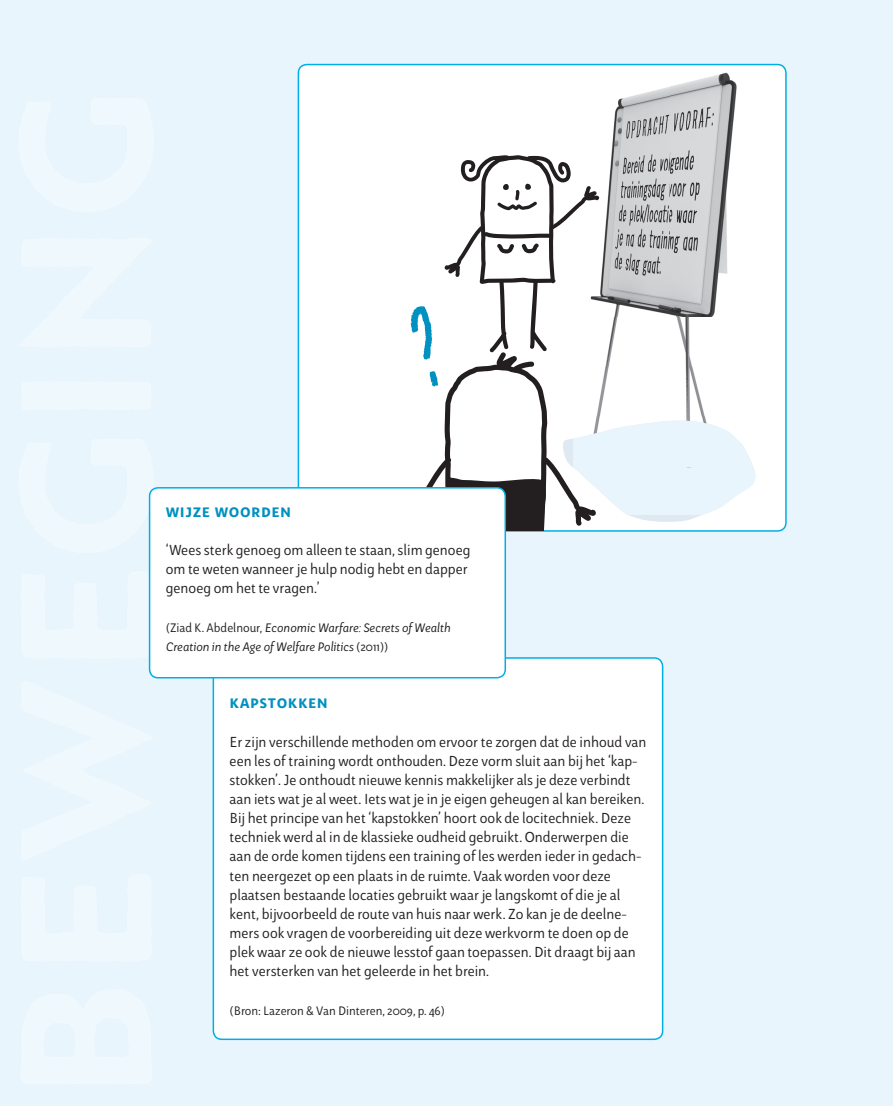
<style>
.page{position:relative;width:893px;height:1106px;background:#fff}
.page>*{position:absolute;margin:0;border:0;box-sizing:border-box;transform-origin:0 0}
.t1{font:700 18px "Aromo";letter-spacing:.03em;color:#0091c0}
.t2{font:300 15px/19.2px "Aromo";color:#231f20}
.t3{font:italic 300 12.75px/19.2px "Aromo";color:#231f20}
.t4{font:300 12.75px "Aromo";color:#231f20}
.s1{font-style:normal}
</style>
<div class="page">
<div style="left:0;top:0;width:893px;height:1105px;background:#e8f5fc"></div>
<div style="left:298px;top:64px;width:489px;height:467px;background:#fff"></div>
<div style="left:213px;top:658px;width:450px;height:381px;background:#fff;border-radius:9px"></div>
<div style="left:213px;top:657px;width:450px;height:383px;border:2px solid #00aee5;border-radius:9px"></div>
<img style="left:573px;top:72px;width:195px;height:344px">
<img style="left:756px;top:416px;width:12px;height:49px">
<img style="left:756px;top:465px;width:12px;height:49px">
<div style="left:150px;top:488px;width:355px;height:189px;background:#fff;border-radius:9px"></div>
<div style="left:149px;top:487px;width:357px;height:191px;border:2px solid #00aee5;border-radius:9px"></div>
<svg style="left:398px;top:155px;width:358px;height:375px;background:#e1e3e4"></svg>
<p class="t1" style="left:166px;top:498px;width:127px">wijze woorden</p>
<p class="t2" style="left:166px;top:540px;width:306px">‘wees sterk genoeg om alleen te staan, slim genoeg om te weten wanneer je hulp nodig hebt en dapper genoeg om het te vragen.’</p>
<p class="t3" style="left:166px;top:617px;width:286px"><span class="s1">(Ziad k. Abdelnour,</span> Economic Warfare: Secrets of Wealth<br>Creation in the Age of Welfare Politics <span class="s1">(2011))</span></p>
<p class="t1" style="left:230px;top:689px;width:100px">kapstokken</p>
<p class="t2" style="left:230px;top:731px;width:418px">er zijn verschillende methoden om ervoor te zorgen dat de inhoud van een les of training wordt onthouden. Deze vorm sluit aan bij het ‘kap&shy;stokken’. Je onthoudt nieuwe kennis makkelijker als je deze verbindt aan iets wat je al weet. Iets wat je in je eigen geheugen al kan bereiken. bij het principe van het ‘kapstokken’ hoort ook de locitechniek. Deze techniek werd al in de klassieke oudheid gebruikt. onderwerpen die aan de orde komen tijdens een training of les werden ieder in gedach&shy;ten neergezet op een plaats in de ruimte. vaak worden voor deze plaatsen bestaande locaties gebruikt waar je langskomt of die je al kent, bijvoorbeeld de route van huis naar werk. Zo kan je de deelne&shy;mers ook vragen de voorbereiding uit deze werkvorm te doen op de plek waar ze ook de nieuwe lesstof gaan toepassen. Dit draagt bij aan het versterken van het geleerde in het brein.</p>
<p class="t4" style="left:230px;top:1002px;width:217px">(bron: Lazeron &amp; van Dinteren, 2009, p. 46)</p>
</div>
